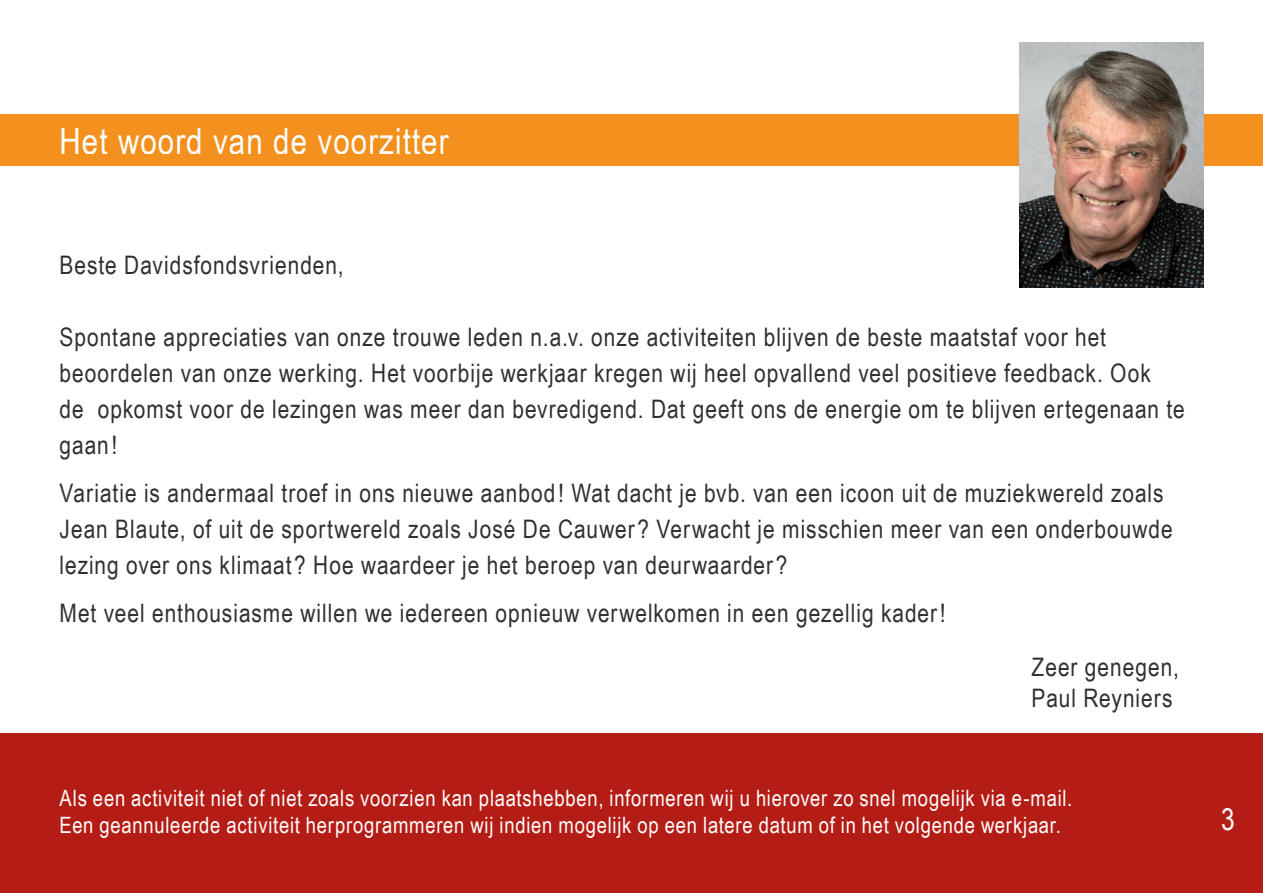
<style>
.page{position:relative;width:1263px;height:893px;background:#fff}
.page>*{position:absolute;margin:0;border:0;box-sizing:border-box;transform-origin:0 0}
.t1{font:36px "Arial Narrow";letter-spacing:.03em;color:#fff}
.t2{font:30px "Arial Narrow";color:#fff}
.t3{font:25.5px/36px "Arial Narrow";letter-spacing:.04em;color:#312f30}
.t4{font:22.5px/27px "Arial Narrow";letter-spacing:.035em;color:#fff}
</style>
<div class="page">
<div style="left:0;top:115px;width:1263px;height:51px;background:#f4901d"></div>
<img style="left:1020px;top:43px;width:183px;height:244px">
<div style="left:0;top:733px;width:1263px;height:160px;background:#b41d15"></div>
<h1 class="t1" style="left:60px;top:115px;width:391px">Het woord van de voorzitter</h1>
<p class="t3" style="left:60px;top:246px;width:286px">Beste Davidsfondsvrienden,</p>
<p class="t3" style="left:60px;top:318px;width:1127px">Spontane appreciaties van onze trouwe leden n.a.v. onze activiteiten blijven de beste maatstaf voor het beoordelen van onze werking. Het voorbije werkjaar kregen wij heel opvallend veel positieve feedback. Ook<br>de opkomst voor de lezingen was meer dan bevredigend. Dat geeft ons de energie om te blijven ertegenaan te gaan!</p>
<p class="t3" style="left:60px;top:474px;width:1115px">Variatie is andermaal troef in ons nieuwe aanbod! Wat dacht je bvb. van een icoon uit de muziekwereld zoals<br>Jean Blaute, of uit de sportwereld zoals José De Cauwer? Verwacht je misschien meer van een onderbouwde lezing over ons klimaat? Hoe waardeer je het beroep van deurwaarder?</p>
<p class="t3" style="left:60px;top:594px;width:888px">Met veel enthousiasme willen we iedereen opnieuw verwelkomen in een gezellig kader!</p>
<p class="t3" style="left:1031px;top:651px;width:149px;line-height:30.6px">Zeer genegen,<br>Paul Reyniers</p>
<p class="t4" style="left:60px;top:784px;width:1014px">Als een activiteit niet of niet zoals voorzien kan plaatshebben, informeren wij u hierover zo snel mogelijk via e-mail.<br>Een geannuleerde activiteit herprogrammeren wij indien mogelijk op een latere datum of in het volgende werkjaar.</p>
<p class="t2" style="left:1221px;top:797px;width:15px">3</p>
<h1 class="t1" style="left:1212px;top:795px;width:18px">3</h1>
</div>
